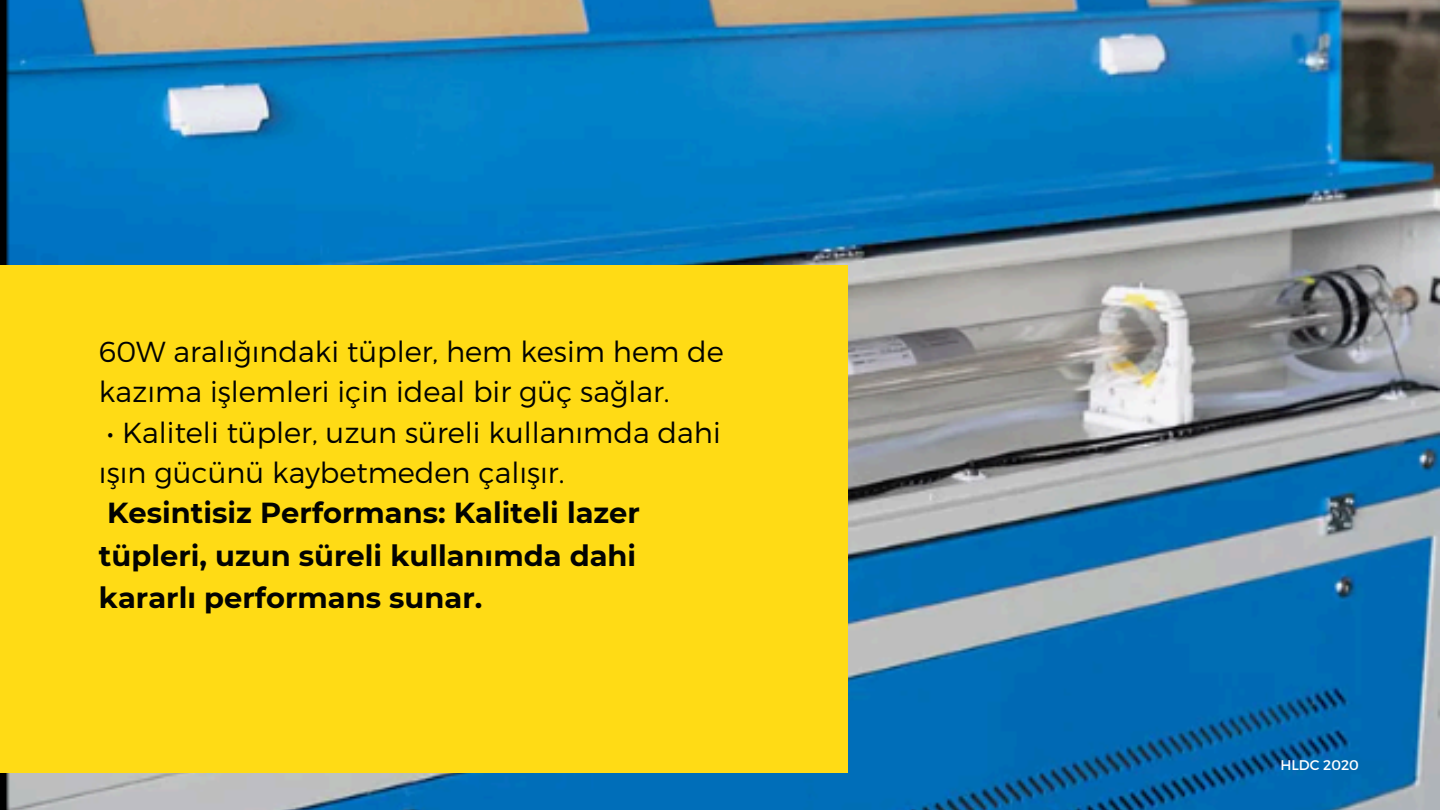
<style>
.page{position:relative;width:1440px;height:810px;background:#fff}
.page>*{position:absolute;margin:0;border:0;box-sizing:border-box;transform-origin:0 0}
.t1{font:700 28.9px/41.3px "Montserrat";color:#020301}
.t2{font:300 28.9px/40.3px "Montserrat";color:#020301}
.t3{font:14px "Montserrat";color:#fff}
.s1{font-weight:300}
</style>
<div class="page">
<img style="left:0;top:0;width:1440px;height:810px">
<div style="left:0;top:265px;width:848px;height:507px;background:#ffdb15"></div>
<h1 class="t2" style="left:99px;top:330px;width:626px">60W aralığındaki tüpler, hem kesim hem de kazıma işlemleri için ideal bir güç sağlar.</h1>
<h1 class="t1" style="left:99px;top:412px;width:623px"><span class="s1">• Kaliteli tüpler, uzun süreli kullanımda dahi ışın gücünü kaybetmeden çalışır.<br></span>Kesintisiz Performans: Kaliteli lazer tüpleri, uzun süreli kullanımda dahi kararlı performans sunar.</h1>
<p class="t3" style="left:1280px;top:755px;width:80px">HLDC 2020</p>
</div>
